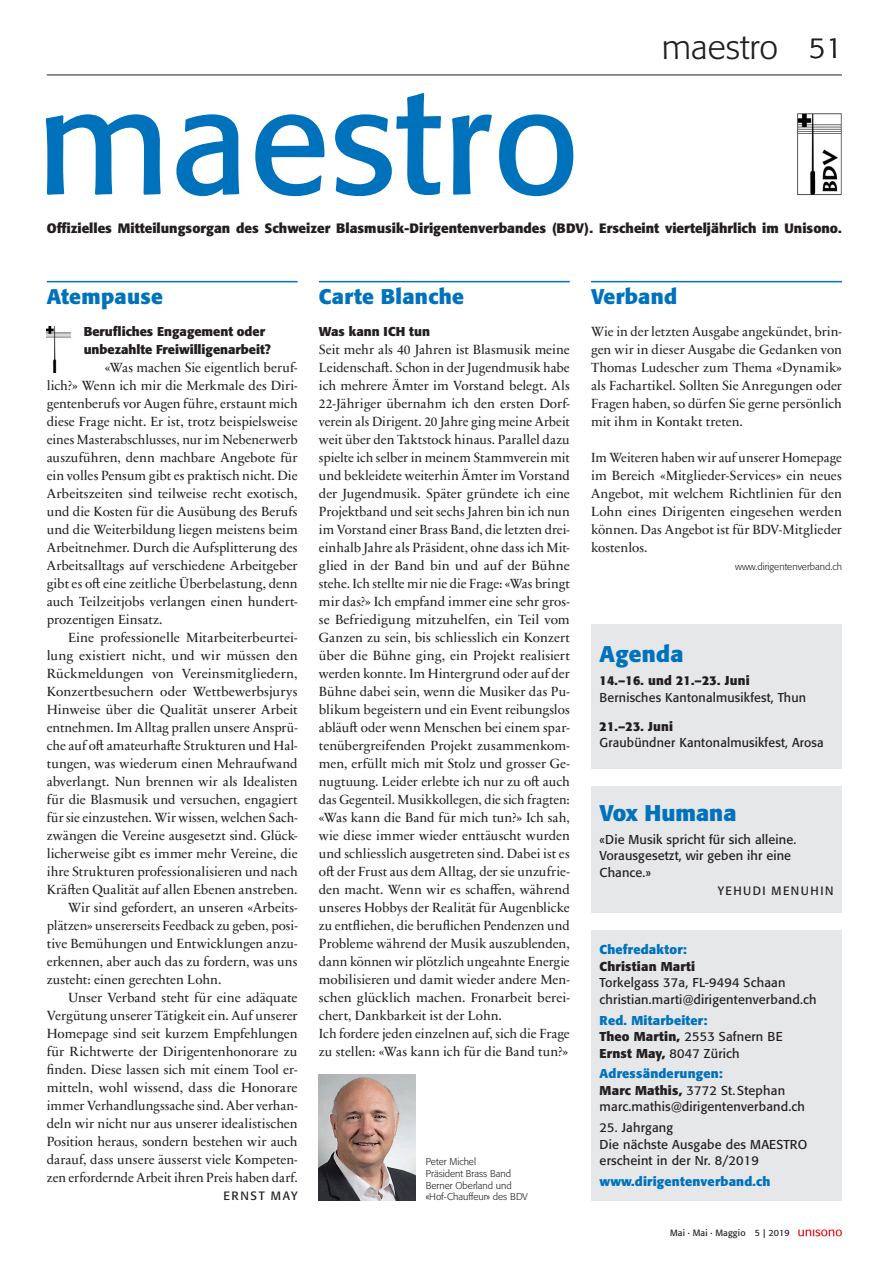
<style>
.page{position:relative;width:893px;height:1263px;background:#fff}
.page>*{position:absolute;margin:0;border:0;box-sizing:border-box;transform-origin:0 0}
.t1{font:150px "Formata Pro";color:#0072bc}
.t2{font:300 34.5px "Formata Pro";color:#231f20}
.t3{font:300 28.5px "Formata Pro";color:#231f20}
.t4{font:700 22.5px "Formata Pro";color:#0072bc}
.t5{font:700 21px "Formata Pro";letter-spacing:.015em;color:#0072bc}
.t6{font:13.5px/18px "Sabon Next LT Pro";color:#231f20;text-align:justify}
.t7{font:700 13.5px "Formata Pro";color:#231f20}
.t8{font:12.75px/16.5px "Formata Pro";letter-spacing:.015em;color:#231f20}
.t9{font:700 12.75px/18px "Formata Pro";color:#231f20}
.t10{font:700 12.75px "Formata Pro";letter-spacing:.015em;color:#0072bc}
.t11{font:12px "Formata Pro";letter-spacing:.13em;color:#231f20}
.t12{font:300 9.75px/11.7px "Formata Pro";color:#231f20}
.t13{font:9px "Formata Pro";letter-spacing:.015em;color:#231f20}
.s1{font-weight:700;color:#0072bc}
.s2{font-weight:700}
</style>
<div class="page">
<hr style="left:47px;top:75px;width:795px;height:1px;background:#231f20">
<svg style="left:798px;top:1229px;width:44px;height:7px"></svg>
<img style="left:797px;top:113px;width:45px;height:83px">
<hr style="left:47px;top:281px;width:251px;height:1px;background:#0072bc">
<hr style="left:319px;top:281px;width:251px;height:1px;background:#0072bc">
<hr style="left:591px;top:281px;width:251px;height:1px;background:#0072bc">
<div style="left:591px;top:624px;width:251px;height:144px;background:#e6e7e9"></div>
<div style="left:591px;top:930px;width:251px;height:270px;background:#e6e7e9"></div>
<img style="left:47px;top:327px;width:25px;height:45px">
<img style="left:319px;top:1074px;width:97px;height:126px">
<div style="left:591px;top:786px;width:251px;height:126px;background:#e6e7e9"></div>
<h2 class="t2" style="left:662px;top:26px;width:118px">maestro</h2>
<h3 class="t3" style="left:809px;top:31px;width:35px">51</h3>
<h1 class="t1" style="left:36px;top:44px;width:545px">maestro</h1>
<p class="t7" style="left:47px;top:219px;width:796px">Offizielles Mitteilungsorgan des Schweizer Blasmusik-Dirigentenverbandes (BDV). Erscheint vierteljährlich im Unisono.</p>
<h3 class="t5" style="left:47px;top:283px;width:118px">Atempause</h3>
<h3 class="t5" style="left:319px;top:283px;width:147px">Carte Blanche</h3>
<h3 class="t5" style="left:591px;top:283px;width:88px">Verband</h3>
<p class="t9" style="left:84px;top:323px;width:189px">Berufliches Engagement oder unbezahlte Freiwilligenarbeit?</p>
<p class="t6" style="left:47px;top:358px;width:252px;text-indent:58px">«Was machen Sie eigentlich beruf&shy;lich?» Wenn ich mir die Merkmale des Diri&shy;gentenberufs vor Augen führe, erstaunt mich diese Frage nicht. Er ist, trotz beispielsweise eines Masterabschlusses, nur im Nebenerwerb auszuführen, denn machbare Angebote für ein volles Pensum gibt es praktisch nicht. Die Arbeitszeiten sind teilweise recht exotisch, und die Kosten für die Ausübung des Berufs und die Weiterbildung liegen meistens beim Arbeitnehmer. Durch die Aufsplitterung des Arbeitsalltags auf verschiedene Arbeitgeber gibt es oft eine zeitliche Überbelastung, denn auch Teilzeitjobs verlangen einen hundert&shy;prozentigen Einsatz.</p>
<p class="t6" style="left:68px;top:628px;width:231px">Eine professionelle Mitarbeiterbeurtei-</p>
<p class="t6" style="left:47px;top:646px;width:252px">lung existiert nicht, und wir müssen den</p>
<p class="t6" style="left:47px;top:664px;width:252px">Rückmeldungen von Vereinsmitgliedern,</p>
<p class="t6" style="left:47px;top:682px;width:252px">Konzertbesuchern oder Wettbewerbsjurys</p>
<p class="t6" style="left:47px;top:700px;width:252px">Hinweise über die Qualität unserer Arbeit</p>
<p class="t6" style="left:47px;top:718px;width:252px">entnehmen. Im Alltag prallen unsere Ansprü-</p>
<p class="t6" style="left:47px;top:736px;width:252px">che auf oft amateurhafte Strukturen und Hal-</p>
<p class="t6" style="left:47px;top:754px;width:252px">tungen, was wiederum einen Mehraufwand</p>
<p class="t6" style="left:47px;top:772px;width:252px">abverlangt. Nun brennen wir als Idealisten</p>
<p class="t6" style="left:47px;top:790px;width:252px">für die Blasmusik und versuchen, engagiert</p>
<p class="t6" style="left:47px;top:808px;width:252px">für sie einzustehen. Wir wissen, welchen Sach-</p>
<p class="t6" style="left:47px;top:826px;width:252px">zwängen die Vereine ausgesetzt sind. Glück-</p>
<p class="t6" style="left:47px;top:844px;width:252px">licherweise gibt es immer mehr Vereine, die</p>
<p class="t6" style="left:47px;top:862px;width:252px">ihre Strukturen professionalisieren und nach</p>
<p class="t6" style="left:47px;top:880px;width:252px">Kräften Qualität auf allen Ebenen anstreben.</p>
<p class="t6" style="left:68px;top:898px;width:231px">Wir sind gefordert, an unseren «Arbeits-</p>
<p class="t6" style="left:47px;top:916px;width:252px">plätzen» unsererseits Feedback zu geben, posi-</p>
<p class="t6" style="left:47px;top:934px;width:252px">tive Bemühungen und Entwicklungen anzu-</p>
<p class="t6" style="left:47px;top:952px;width:252px">erkennen, aber auch das zu fordern, was uns</p>
<p class="t6" style="left:47px;top:970px;width:176px">zusteht: einen gerechten Lohn.</p>
<p class="t6" style="left:68px;top:988px;width:231px">Unser Verband steht für eine adäquate</p>
<p class="t6" style="left:47px;top:1006px;width:252px">Vergütung unserer Tätigkeit ein. Auf unserer</p>
<p class="t6" style="left:47px;top:1024px;width:252px">Homepage sind seit kurzem Empfehlungen</p>
<p class="t6" style="left:47px;top:1042px;width:252px">für Richtwerte der Dirigentenhonorare zu</p>
<p class="t6" style="left:47px;top:1060px;width:252px">finden. Diese lassen sich mit einem Tool er-</p>
<p class="t6" style="left:47px;top:1078px;width:252px">mitteln, wohl wissend, dass die Honorare</p>
<p class="t6" style="left:47px;top:1096px;width:252px">immer Verhandlungssache sind. Aber verhan-</p>
<p class="t6" style="left:47px;top:1114px;width:252px">deln wir nicht nur aus unserer idealistischen</p>
<p class="t6" style="left:47px;top:1132px;width:252px">Position heraus, sondern bestehen wir auch</p>
<p class="t6" style="left:47px;top:1150px;width:252px">darauf, dass unsere äusserst viele Kompeten-</p>
<p class="t6" style="left:47px;top:1168px;width:252px">zen erfordernde Arbeit ihren Preis haben darf.</p>
<p class="t11" style="left:224px;top:1188px;width:76px">ERNST MAY</p>
<p class="t9" style="left:319px;top:323px;width:113px">Was kann ICH tun</p>
<p class="t6" style="left:319px;top:340px;width:252px;text-align:left">Seit mehr als 40 Jahren ist Blasmusik meine Leidenschaft. Schon in der Jugendmusik habe ich mehrere Ämter im Vorstand belegt. Als 22-Jähriger übernahm ich den ersten Dorf&shy;verein als Dirigent. 20 Jahre ging meine Arbeit weit über den Taktstock hinaus. Parallel dazu spielte ich selber in meinem Stammverein mit und bekleidete weiterhin Ämter im Vorstand der Jugendmusik. Später gründete ich eine Projektband und seit sechs Jahren bin ich nun im Vorstand einer Brass Band, die letzten drei&shy;einhalb Jahre als Präsident, ohne dass ich Mit&shy;glied in der Band bin und auf der Bühne stehe. Ich stellte mir nie die Frage: «Was bringt mir das?» Ich empfand immer eine sehr gros&shy;se Befriedigung mitzuhelfen, ein Teil vom Ganzen zu sein, bis schliesslich ein Konzert über die Bühne ging, ein Projekt realisiert werden konnte. Im Hintergrund oder auf der Bühne dabei sein, wenn die Musiker das Pu&shy;blikum begeistern und ein Event reibungslos abläuft oder wenn Menschen bei einem spar&shy;tenübergreifenden Projekt zusammenkom&shy;men, erfüllt mich mit Stolz und grosser Ge&shy;nugtuung. Leider erlebte ich nur zu oft auch das Gegenteil. Musikkollegen, die sich fragten: «Was kann die Band für mich tun?» Ich sah, wie diese immer wieder enttäuscht wurden und schliesslich ausgetreten sind. Dabei ist es oft der Frust aus dem Alltag, der sie unzufrie&shy;den macht. Wenn wir es schaffen, während unseres Hobbys der Realität für Augenblicke zu entfliehen, die beruflichen Pendenzen und Probleme während der Musik auszublenden, dann können wir plötzlich ungeahnte Energie mobilisieren und damit wieder andere Men&shy;schen glücklich machen. Fronarbeit berei&shy;chert, Dankbarkeit ist der Lohn.<br>Ich fordere jeden einzelnen auf, sich die Frage zu stellen: «Was kann ich für die Band tun?»</p>
<p class="t12" style="left:426px;top:1156px;width:104px">Peter Michel<br>Präsident Brass Band<br>Berner Oberland und «Hof-Chauffeur» des BDV</p>
<p class="t6" style="left:591px;top:322px;width:252px">Wie in der letzten Ausgabe angekündet, brin&shy;gen wir in dieser Ausgabe die Gedanken von Thomas Ludescher zum Thema «Dynamik» als Fachartikel. Sollten Sie Anregungen oder Fragen haben, so dürfen Sie gerne persönlich mit ihm in Kontakt treten.</p>
<p class="t6" style="left:591px;top:448px;width:252px">Im Weiteren haben wir auf unserer Homepage im Bereich «Mitglieder-Services» ein neues Angebot, mit welchem Richtlinien für den Lohn eines Dirigenten eingesehen werden können. Das Angebot ist für BDV-Mitglieder kostenlos.</p>
<p class="t12" style="left:735px;top:561px;width:108px">www.dirigentenverband.ch</p>
<h3 class="t4" style="left:600px;top:640px;width:86px">Agenda</h3>
<p class="t9" style="left:600px;top:671px;width:151px">14.–16. und 21.–23. Juni</p>
<p class="t8" style="left:600px;top:689px;width:208px">Bernisches Kantonalmusikfest, Thun</p>
<p class="t9" style="left:600px;top:717px;width:75px">21.–23. Juni</p>
<p class="t8" style="left:600px;top:734px;width:226px">Graubündner Kantonalmusikfest, Arosa</p>
<h3 class="t4" style="left:600px;top:798px;width:138px">Vox Humana</h3>
<p class="t8" style="left:600px;top:831px;width:198px">«Die Musik spricht für sich alleine.<br>Vorausgesetzt, wir geben ihr eine<br>Chance.»</p>
<p class="t11" style="left:718px;top:883px;width:117px">YEHUDI MENUHIN</p>
<p class="t10" style="left:600px;top:941px;width:89px">Chefredaktor:</p>
<p class="t9" style="left:600px;top:957px;width:97px">Christian Marti</p>
<p class="t8" style="left:600px;top:974px;width:219px">Torkelgass 37a, FL-9494 Schaan christian.marti@dirigentenverband.ch</p>
<p class="t8" style="left:600px;top:1012px;width:185px"><span class="s1">Red. Mitarbeiter:<br></span><span class="s2">Theo Martin,</span> 2553 Safnern BE<br><span class="s2">Ernst May,</span> 8047 Zürich</p>
<p class="t8" style="left:600px;top:1065px;width:207px"><span class="s1">Adressänderungen:<br></span><span class="s2">Marc Mathis,</span> 3772 St. Stephan marc.mathis@dirigentenverband.ch</p>
<p class="t8" style="left:600px;top:1119px;width:209px">25. Jahrgang<br>Die nächste Ausgabe des MAESTRO erscheint in der Nr. 8/2019</p>
<p class="t10" style="left:600px;top:1173px;width:172px">www.dirigentenverband.ch</p>
<p class="t13" style="left:670px;top:1227px;width:121px">Mai · Mai · Maggio 5 | 2019</p>
</div>
